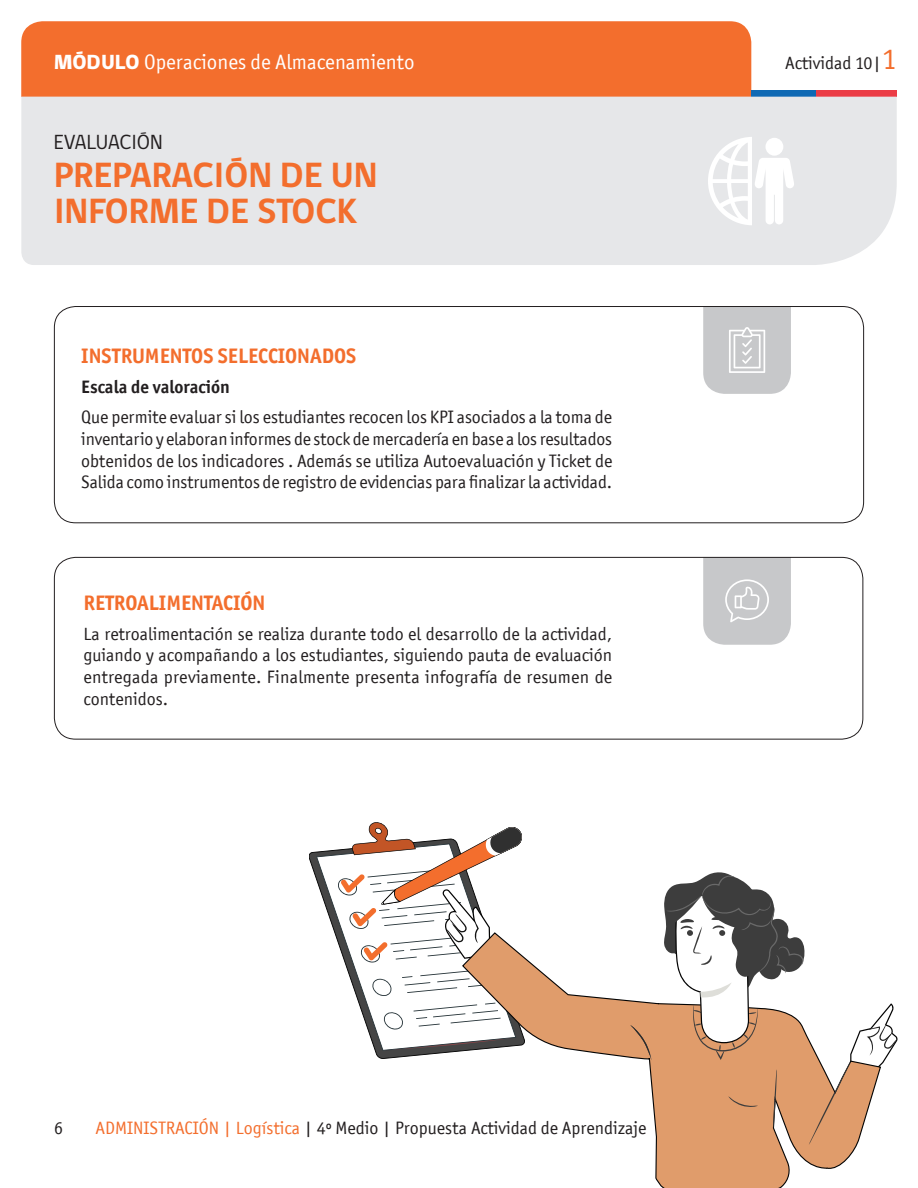
<style>
.page{position:relative;width:918px;height:1188px;background:#fff}
.page>*{position:absolute;margin:0;border:0;box-sizing:border-box;transform-origin:0 0}
.t1{font:700 36px/36px "gob CL";color:#f36e2d}
.t2{font:700 21px "Officina San ITC";color:#f36e2d}
.t3{font:21px "Officina San ITC";color:#fff}
.t4{font:21px "gob CL";color:#231f20}
.t5{font:18px/21.6px "Officina San ITC";color:#231f20;text-align:justify}
.t6{font:700 18px "Officina San ITC";color:#231f20}
.s1{font-family:"gob CL";font-weight:800}
.s2{font-size:30px;color:#f36e2d}
.s3{color:#f36e2d}
</style>
<div class="page">
<div style="left:21px;top:21px;width:730px;height:76px;background:#f36e2d"></div>
<div style="left:751px;top:90px;width:65px;height:7px;background:#0f69b4"></div>
<div style="left:816px;top:90px;width:81px;height:7px;background:#eb3c46"></div>
<svg style="left:703px;top:308px;width:88px;height:86px;background:#cccdcf"></svg>
<svg style="left:703px;top:559px;width:88px;height:86px;background:#cbccce"></svg>
<div style="left:54px;top:557px;width:809px;height:182px;border:1px solid #231f20;border-radius:21px"></div>
<div style="left:54px;top:306px;width:810px;height:217px;border:1px solid #231f20;border-radius:21px"></div>
<div style="left:21px;top:97px;width:876px;height:168px;background:#e6e7e9"></div>
<svg style="left:708px;top:137px;width:86px;height:88px"></svg>
<svg style="left:310px;top:851px;width:151px;height:208px"></svg>
<svg style="left:461px;top:956px;width:396px;height:232px"></svg>
<svg style="left:630px;top:1025px;width:21px;height:35px"></svg>
<svg style="left:664px;top:872px;width:234px;height:273px"></svg>
<svg style="left:316px;top:822px;width:207px;height:229px"></svg>
<p class="t3" style="left:54px;top:50px;width:362px"><span class="s1">MÓDULO</span> Operaciones de Almacenamiento</p>
<p class="t5" style="left:785px;top:52px;width:113px">Actividad 10|<span class="s2">1</span></p>
<p class="t4" style="left:54px;top:128px;width:110px">EVALUACIÓN</p>
<p class="t1" style="left:54px;top:158px;width:325px">PREPARACIÓN DE UN<br>INFORME DE STOCK</p>
<p class="t2" style="left:81px;top:343px;width:277px">INSTRUMENTOS SELECCIONADOS</p>
<p class="t6" style="left:81px;top:376px;width:150px">Escala de valoración</p>
<p class="t5" style="left:81px;top:407px;width:533px">Que permite evaluar si los estudiantes recocen los KPI asociados a la toma de inventario y elaboran informes de stock de mercadería en base a los resultados obtenidos de los indicadores . Además se utiliza Autoevaluación y Ticket de Salida como instrumentos de registro de evidencias para finalizar la actividad.</p>
<p class="t2" style="left:84px;top:590px;width:183px">RETROALIMENTACIÓN</p>
<p class="t5" style="left:84px;top:623px;width:530px">La retroalimentación se realiza durante todo el desarrollo de la actividad, guiando y acompañando a los estudiantes, siguiendo pauta de evaluación entregada previamente. Finalmente presenta infografía de resumen de contenidos.</p>
<p class="t5" style="left:54px;top:1117px;width:10px">6</p>
<p class="t5" style="left:95px;top:1117px;width:553px"><span class="s3">ADMINISTRACIÓN | Logística</span> | 4º Medio | Propuesta Actividad de Aprendizaje</p>
</div>
